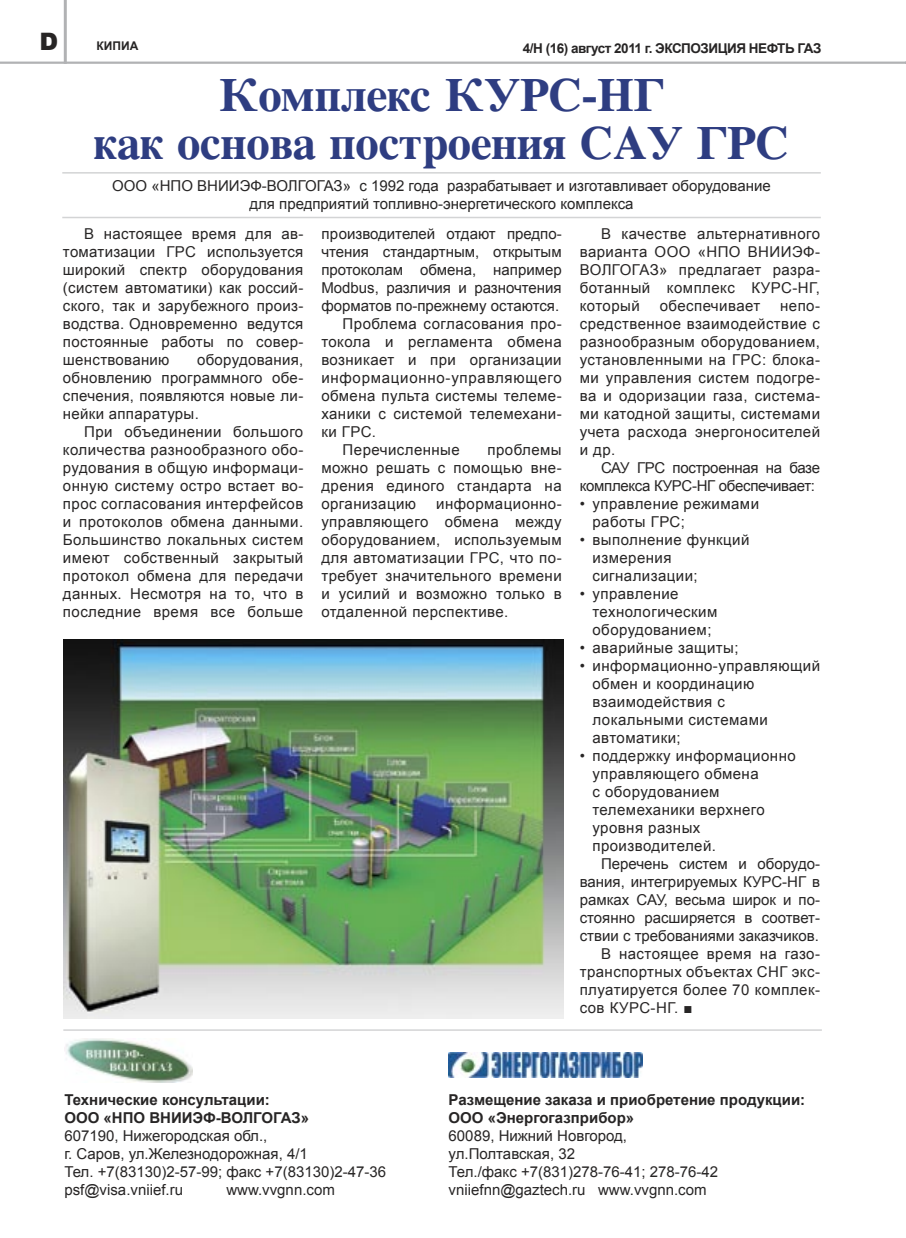
<style>
.page{position:relative;width:906px;height:1238px;background:#fff}
.page>*{position:absolute;margin:0;border:0;box-sizing:border-box;transform-origin:0 0}
.Заголовок_статьи{font:700 46.5px "CG Times";color:#2e3d81}
.Текст{font:900 24px "Arial";color:#272525}
.Текст-2{font:15px/18px "Arial";letter-spacing:.01em;color:#272525;text-align:justify}
.Текст_с_точками{font:15px/18px "Arial";letter-spacing:.03em;color:#272525}
.Текст-3{font:700 15px "Arial";color:#272525}
.Текст-4{font:15px/18px "Arial";letter-spacing:-.02em;color:#272525}
.Текст-5{font:15px "Arial";letter-spacing:.03em;color:#272525}
.t1{font:700 13.5px "Arial";letter-spacing:-.035em;color:#272525}
.Текст-6{font:700 12px "Arial";color:#272525}
</style>
<div class="page">
<hr style="left:0;top:62px;width:906px;height:2px;background:#b1b2b4">
<hr style="left:64px;top:0;width:3px;height:64px;background:#b1b2b4">
<hr style="left:62px;top:172px;width:759px;height:2px;background:#d3d4d5">
<hr style="left:62px;top:217px;width:759px;height:1px;background:#d3d4d5">
<img style="left:63px;top:639px;width:501px;height:379px">
<img style="left:448px;top:1052px;width:194px;height:25px">
<img style="left:64px;top:1038px;width:128px;height:44px">
<hr style="left:63px;top:1029px;width:759px;height:1px;background:#d3d4d5">
<p class="Текст" style="left:39px;top:24px;width:20px">D</p>
<p class="Текст-6" style="left:96px;top:38px;width:43px">КИПИА</p>
<h2 class="Текст" style="left:42px;top:26px;width:18px">4</h2>
<p class="t1" style="left:523px;top:39px;width:300px">4/Н (16) август 2011 г. ЭКСПОЗИЦИЯ НЕФТЬ ГАЗ</p>
<p class="Заголовок_статьи" style="left:219px;top:67px;width:447px">Комплекс КУРС-НГ</p>
<p class="Заголовок_статьи" style="left:94px;top:115px;width:696px">как основа построения САУ ГРС</p>
<p class="Текст-2" style="left:112px;top:177px;width:660px">ООО «НПО ВНИИЭФ-ВОЛГОГАЗ» с 1992 года разрабатывает и изготавливает оборудование</p>
<p class="Текст-2" style="left:249px;top:195px;width:386px">для предприятий топливно-энергетического комплекса</p>
<p class="Текст-2" style="left:63px;top:225px;width:242px;text-indent:21px">В настоящее время для ав&shy;томатизации ГРС используется широкий спектр оборудования (систем автоматики) как россий&shy;ского, так и зарубежного произ&shy;водства. Одновременно ведутся постоянные работы по совер&shy;шенствованию</p>
<p class="Текст-2" style="left:63px;top:351px;width:242px;text-indent:134px">оборудования, обновлению программного обе&shy;спечения, появляются новые ли&shy;нейки аппаратуры.</p>
<p class="Текст-2" style="left:63px;top:423px;width:242px;text-indent:21px">При объединении большого количества разнообразного обо&shy;рудования в общую информаци&shy;онную систему остро встает во&shy;прос согласования интерфейсов и протоколов обмена данными.<br>Большинство локальных систем имеют собственный закрытый протокол обмена для передачи данных. Несмотря на то, что в последние время все больше</p>
<p class="Текст-2" style="left:321px;top:225px;width:242px">производителей отдают предпо&shy;чтения стандартным, открытым протоколам обмена, например Modbus, различия и разночтения форматов по-прежнему остаются.</p>
<p class="Текст-2" style="left:321px;top:315px;width:242px;text-indent:21px">Проблема согласования про&shy;токола и регламента обмена возникает и при организации информационно-управляющего обмена пульта системы телеме&shy;ханики с системой телемехани&shy;ки ГРС.</p>
<p class="Текст-5" style="left:343px;top:440px;width:119px">Перечисленные</p>
<p class="Текст-2" style="left:321px;top:441px;width:242px;text-indent:166px">проблемы можно решать с помощью вне&shy;дрения единого стандарта на организацию</p>
<p class="Текст-2" style="left:321px;top:495px;width:242px;text-indent:115px">информационно&shy;управляющего обмена между оборудованием, используемым для автоматизации ГРС, что по&shy;требует значительного времени и усилий и возможно только в отдаленной перспективе.</p>
<p class="Текст-2" style="left:580px;top:225px;width:242px;text-indent:21px">В качестве альтернативного варианта ООО «НПО ВНИИЭФ-ВОЛГОГАЗ» предлагает разра&shy;ботанный комплекс КУРС-НГ, который</p>
<p class="Текст-5" style="left:659px;top:296px;width:102px">обеспечивает</p>
<p class="Текст-2" style="left:580px;top:297px;width:242px;text-indent:200px">непо&shy;средственное взаимодействие с разнообразным оборудованием, установленными на ГРС: блока&shy;ми управления систем подогре&shy;ва и одоризации газа, система&shy;ми катодной защиты, системами учета расхода энергоносителей и др.</p>
<p class="Текст-4" style="left:580px;top:459px;width:242px;text-indent:21px">САУ ГРС построенная на базе комплекса КУРС-НГ обеспечивает:</p>
<p class="Текст_с_точками" style="left:592px;top:495px;width:168px;text-indent:-13px">• управление режимами работы ГРС;</p>
<p class="Текст_с_точками" style="left:592px;top:531px;width:158px;text-indent:-13px">• выполнение функций измерения сигнализации;</p>
<p class="Текст_с_точками" style="left:592px;top:585px;width:126px;text-indent:-13px">• управление технологическим оборудованием;</p>
<p class="Текст_с_точками" style="left:580px;top:639px;width:160px">• аварийные защиты;</p>
<p class="Текст_с_точками" style="left:592px;top:657px;width:229px;text-indent:-13px">• информационно-управляющий обмен и координацию взаимодействия с<br>локальными системами автоматики;</p>
<p class="Текст_с_точками" style="left:592px;top:747px;width:205px;text-indent:-13px">• поддержку информационно управляющего обмена<br>с оборудованием телемеханики верхнего уровня разных производителей.</p>
<p class="Текст-2" style="left:580px;top:855px;width:242px;text-indent:21px">Перечень систем и оборудо&shy;вания, интегрируемых КУРС-НГ в рамках САУ, весьма широк и по&shy;стоянно расширяется в соответ&shy;ствии с требованиями заказчиков.</p>
<p class="Текст-2" style="left:580px;top:945px;width:242px;text-indent:21px">В настоящее время на газо&shy;транспортных объектах СНГ экс&shy;плуатируется более 70 комплек&shy;сов КУРС-НГ. ■</p>
<p class="Текст-3" style="left:64px;top:1089px;width:207px">Технические консультации:</p>
<p class="Текст-3" style="left:64px;top:1107px;width:246px">ООО «НПО ВНИИЭФ-ВОЛГОГАЗ»</p>
<p class="Текст-2" style="left:64px;top:1126px;width:204px">607190, Нижегородская обл.,</p>
<p class="Текст-2" style="left:64px;top:1144px;width:245px">г. Саров, ул.Железнодорожная, 4/1</p>
<p class="Текст-2" style="left:64px;top:1162px;width:323px">Тел. +7(83130)2-57-99; факс +7(83130)2-47-36</p>
<p class="Текст-2" style="left:64px;top:1180px;width:120px">psf@visa.vniief.ru</p>
<p class="Текст-2" style="left:226px;top:1180px;width:110px">www.vvgnn.com</p>
<p class="Текст-3" style="left:448px;top:1089px;width:358px">Размещение заказа и приобретение продукции:</p>
<p class="Текст-3" style="left:448px;top:1107px;width:187px">ООО «Энергогазприбор»</p>
<p class="Текст-2" style="left:448px;top:1126px;width:180px">60089, Нижний Новгород,</p>
<p class="Текст-2" style="left:448px;top:1144px;width:128px">ул.Полтавская, 32</p>
<p class="Текст-2" style="left:448px;top:1162px;width:271px">Тел./факс +7(831)278-76-41; 278-76-42</p>
<p class="Текст-2" style="left:448px;top:1180px;width:259px">vniiefnn@gaztech.ru www.vvgnn.com</p>
</div>
